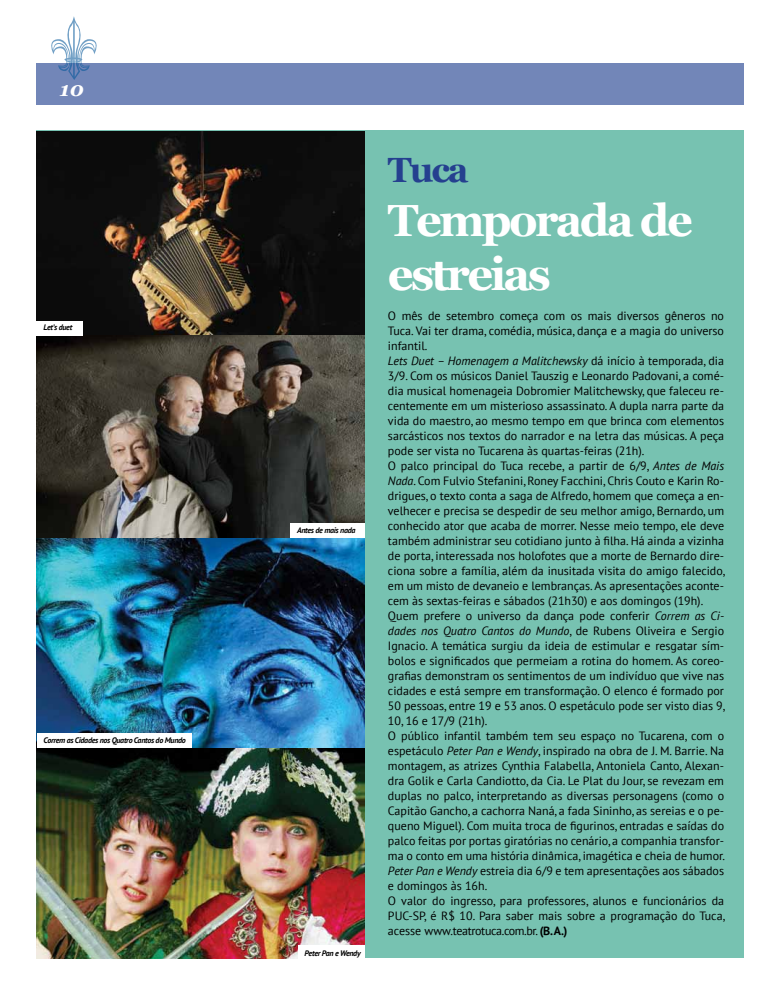
<style>
.page{position:relative;width:780px;height:993px;background:#fff}
.page>*{position:absolute;margin:0;border:0;box-sizing:border-box;transform-origin:0 0}
.t1{font:700 45px/54px "Georgia";letter-spacing:-.06em;color:#fff}
.t2{font:700 35px "Georgia";color:#25408f}
.t3{font:italic 700 20px "Georgia";color:#fff}
.t4{font:12px/15px "PT Sans";color:#000}
.t5{font:italic 700 8px "PT Sans";letter-spacing:-.04em;color:#000}
.s1{font-style:italic}
.s2{font-weight:700}
</style>
<div class="page">
<div style="left:37px;top:131px;width:707px;height:826px;background:#77c2b1"></div>
<img style="left:37px;top:334px;width:327px;height:414px">
<div style="left:36px;top:63px;width:708px;height:41px;background:#7286b8"></div>
<svg style="left:51px;top:16px;width:46px;height:64px"></svg>
<img style="left:37px;top:131px;width:327px;height:203px">
<img style="left:37px;top:748px;width:327px;height:210px">
<div style="left:37px;top:321px;width:46px;height:14px;background:#fff"></div>
<div style="left:290px;top:523px;width:74px;height:14px;background:#fff"></div>
<div style="left:37px;top:733px;width:155px;height:14px;background:#fff"></div>
<div style="left:298px;top:945px;width:67px;height:14px;background:#fff"></div>
<h3 class="t3" style="left:60px;top:76px;width:25px">10</h3>
<p class="t5" style="left:44px;top:321px;width:30px">Let’s duet</p>
<p class="t5" style="left:44px;top:734px;width:144px">Correm as Cidades nos Quatro Cantos do Mundo</p>
<p class="t5" style="left:297px;top:525px;width:60px">Antes de mais nada</p>
<p class="t5" style="left:304px;top:947px;width:58px">Peter Pan e Wendy</p>
<h2 class="t2" style="left:388px;top:147px;width:82px">Tuca</h2>
<h1 class="t1" style="left:388px;top:193px;width:306px">Temporada de estreias</h1>
<p class="t4" style="left:388px;top:307px;width:338px">O mês de setembro começa com os mais diversos gêneros no Tuca. Vai ter drama, comédia, música, dança e a magia do universo infantil.<br><span class="s1">Lets Duet – Homenagem a Malitchewsky</span> dá início à temporada, dia 3/9. Com os músicos Daniel Tauszig e Leonardo Padovani, a comé&shy;dia musical homenageia Dobromier Malitchewsky, que faleceu re&shy;centemente em um misterioso assassinato. A dupla narra parte da vida do maestro, ao mesmo tempo em que brinca com elementos sarcásticos nos textos do narrador e na letra das músicas. A peça pode ser vista no Tucarena às quartas-feiras (21h).<br>O palco principal do Tuca recebe, a partir de 6/9, <span class="s1">Antes de Mais Nada</span>. Com Fulvio Stefanini, Roney Facchini, Chris Couto e Karin Ro&shy;drigues, o texto conta a saga de Alfredo, homem que começa a en&shy;velhecer e precisa se despedir de seu melhor amigo, Bernardo, um conhecido ator que acaba de morrer. Nesse meio tempo, ele deve também administrar seu cotidiano junto à filha. Há ainda a vizinha de porta, interessada nos holofotes que a morte de Bernardo dire&shy;ciona sobre a família, além da inusitada visita do amigo falecido, em um misto de devaneio e lembranças. As apresentações aconte&shy;cem às sextas-feiras e sábados (21h30) e aos domingos (19h).<br>Quem prefere o universo da dança pode conferir <span class="s1">Correm as Ci&shy;dades nos Quatro Cantos do Mundo</span>, de Rubens Oliveira e Sergio Ignacio. A temática surgiu da ideia de estimular e resgatar sím&shy;bolos e significados que permeiam a rotina do homem. As coreo&shy;grafias demonstram os sentimentos de um indivíduo que vive nas cidades e está sempre em transformação. O elenco é formado por 50 pessoas, entre 19 e 53 anos. O espetáculo pode ser visto dias 9, 10, 16 e 17/9 (21h).<br>O público infantil também tem seu espaço no Tucarena, com o espetáculo <span class="s1">Peter Pan e Wendy</span>, inspirado na obra de J. M. Barrie. Na montagem, as atrizes Cynthia Falabella, Antoniela Canto, Alexan&shy;dra Golik e Carla Candiotto, da Cia. Le Plat du Jour, se revezam em duplas no palco, interpretando as diversas personagens (como o Capitão Gancho, a cachorra Naná, a fada Sininho, as sereias e o pe&shy;queno Miguel). Com muita troca de figurinos, entradas e saídas do palco feitas por portas giratórias no cenário, a companhia transfor&shy;ma o conto em uma história dinâmica, imagética e cheia de humor.<br><span class="s1">Peter Pan e Wendy</span> estreia dia 6/9 e tem apresentações aos sábados e domingos às 16h.<br>O valor do ingresso, para professores, alunos e funcionários da PUC-SP, é R$ 10. Para saber mais sobre a programação do Tuca, acesse www.teatrotuca.com.br. <span class="s2">(B. A.)</span></p>
</div>
